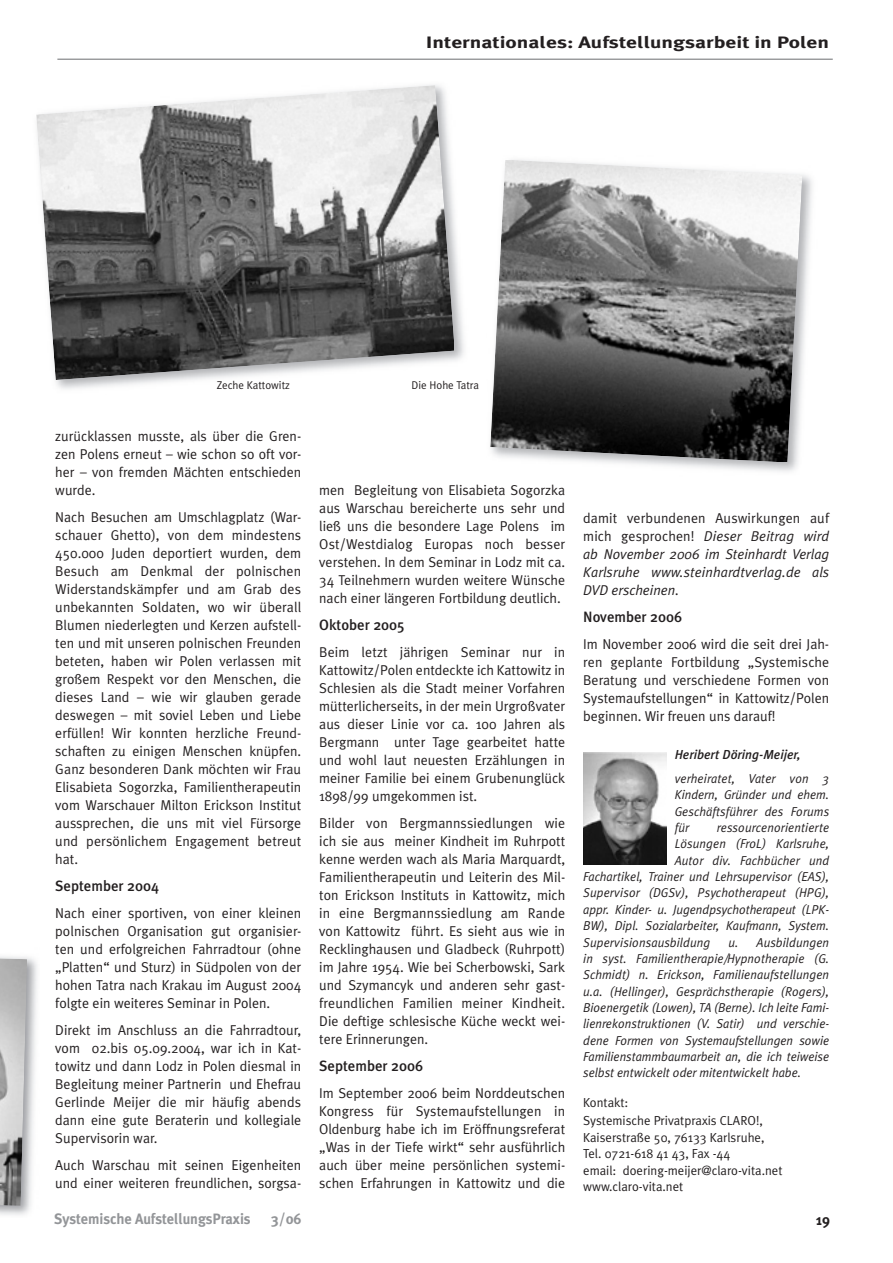
<style>
.page{position:relative;width:893px;height:1263px;background:#fff}
.page>*{position:absolute;margin:0;border:0;box-sizing:border-box;transform-origin:0 0}
.t1{font:700 16.5px "Meta Plus";color:#231f20;scale:1.3 1}
.t2{font:500 15px "Meta Plus";color:#231f20}
.t3{font:700 15px "Meta Plus";letter-spacing:-.005em;color:#939598;scale:.96 1}
.t4{font:700 15px "Meta Plus";color:#231f20;scale:.96 1}
.t5{font:14.25px/18px "Meta Plus Normal";color:#231f20;text-align:justify}
.t6{font:italic 14.25px/18px "Meta Plus Normal";letter-spacing:.01em;color:#231f20;text-align:justify}
.t7{font:13.05px/16.5px "Meta Plus Normal";color:#231f20}
.t8{font:italic 500 13.05px "Meta Plus";color:#231f20}
.t9{font:italic 12.9px/16.4px "Meta Plus Normal";color:#231f20;text-align:justify;scale:.95 1}
.t10{font:11.25px "Meta Plus Normal";color:#231f20}
.s1{font-style:normal}
</style>
<div class="page">
<hr style="left:57px;top:59px;width:776px;height:1px;background:#6c6d70">
<img style="left:0;top:957px;width:37px;height:258px">
<img style="left:0;top:956px;width:27px;height:250px">
<img style="left:55px;top:218px;width:409px;height:171px">
<img style="left:36px;top:85px;width:418px;height:294px">
<img style="left:586px;top:174px;width:226px;height:298px">
<img style="left:490px;top:160px;width:312px;height:301px">
<img style="left:583px;top:752px;width:83px;height:113px">
<p class="t1" style="left:426px;top:33px;width:312px">Internationales: Aufstellungsarbeit in Polen</p>
<p class="t10" style="left:217px;top:378px;width:75px">Zeche Kattowitz</p>
<p class="t10" style="left:411px;top:378px;width:69px">Die Hohe Tatra</p>
<p class="t5" style="left:55px;top:427px;width:247px">zurücklassen musste, als über die Gren&shy;zen Polens erneut – wie schon so oft vor&shy;her – von fremden Mächten entschieden wurde.</p>
<p class="t5" style="left:55px;top:508px;width:248px">Nach Besuchen am Umschlagplatz (War&shy;schauer Ghetto), von dem mindestens 450.000 Juden deportiert wurden, dem Besuch am Denkmal der polnischen Widerstandskämpfer und am Grab des unbekannten Soldaten, wo wir überall Blumen niederlegten und Kerzen aufstell&shy;ten und mit unseren polnischen Freunden beteten, haben wir Polen verlassen mit großem Respekt vor den Menschen, die dieses Land – wie wir glauben gerade deswegen – mit soviel Leben und Liebe erfüllen! Wir konnten herzliche Freund&shy;schaften zu einigen Menschen knüpfen.<br>Ganz besonderen Dank möchten wir Frau Elisabieta Sogorzka, Familientherapeutin vom Warschauer Milton Erickson Institut aussprechen, die uns mit viel Fürsorge und persönlichem Engagement betreut hat.</p>
<p class="t2" style="left:55px;top:877px;width:105px">September 2004</p>
<p class="t5" style="left:55px;top:904px;width:248px">Nach einer sportiven, von einer kleinen polnischen Organisation gut organisier&shy;ten und erfolgreichen Fahrradtour (ohne „Platten“ und Sturz) in Südpolen von der hohen Tatra nach Krakau im August 2004 folgte ein weiteres Seminar in Polen.</p>
<p class="t5" style="left:55px;top:1021px;width:247px">Direkt im Anschluss an die Fahrradtour, vom 02.bis 05.09.2004, war ich in Kat&shy;towitz und dann Lodz in Polen diesmal in Begleitung meiner Partnerin und Ehefrau Gerlinde Meijer die mir häufig abends dann eine gute Beraterin und kollegiale Supervisorin war.</p>
<p class="t5" style="left:55px;top:1156px;width:248px">Auch Warschau mit seinen Eigenheiten und einer weiteren freundlichen, sorgsa-</p>
<p class="t5" style="left:319px;top:480px;width:247px">men Begleitung von Elisabieta Sogorzka aus Warschau bereicherte uns sehr und ließ uns die besondere Lage Polens im Ost/Westdialog Europas noch besser verstehen. In dem Seminar in Lodz mit ca.<br>34 Teilnehmern wurden weitere Wünsche nach einer längeren Fortbildung deutlich.</p>
<p class="t2" style="left:319px;top:616px;width:87px">Oktober 2005</p>
<p class="t5" style="left:319px;top:642px;width:247px">Beim letzt jährigen Seminar nur in Kattowitz/Polen entdeckte ich Kattowitz in Schlesien als die Stadt meiner Vorfahren mütterlicherseits, in der mein Urgroßvater aus dieser Linie vor ca. 100 Jahren als Bergmann unter Tage gearbeitet hatte und wohl laut neuesten Erzählungen in meiner Familie bei einem Grubenunglück 1898/99 umgekommen ist.</p>
<p class="t5" style="left:319px;top:813px;width:247px">Bilder von Bergmannssiedlungen wie ich sie aus meiner Kindheit im Ruhrpott kenne werden wach als Maria Marquardt, Familientherapeutin und Leiterin des Mil&shy;ton Erickson Instituts in Kattowitz, mich in eine Bergmannssiedlung am Rande von Kattowitz führt. Es sieht aus wie in Recklinghausen und Gladbeck (Ruhrpott) im Jahre 1954. Wie bei Scherbowski, Sark und Szymancyk und anderen sehr gast&shy;freundlichen Familien meiner Kindheit.<br>Die deftige schlesische Küche weckt wei&shy;tere Erinnerungen.</p>
<p class="t2" style="left:319px;top:1057px;width:105px">September 2006</p>
<p class="t5" style="left:319px;top:1083px;width:247px">Im September 2006 beim Norddeutschen Kongress für Systemaufstellungen in Oldenburg habe ich im Eröffnungsreferat „Was in der Tiefe wirkt“ sehr ausführlich auch über meine persönlichen systemi&shy;schen Erfahrungen in Kattowitz und die</p>
<p class="t6" style="left:583px;top:509px;width:247px"><span class="s1">damit verbundenen Auswirkungen auf mich gesprochen!</span> Dieser Beitrag wird ab November 2006 im Steinhardt Verlag Karlsruhe www.steinhardtverlag.de als DVD erscheinen.</p>
<p class="t2" style="left:583px;top:608px;width:100px">November 2006</p>
<p class="t5" style="left:583px;top:635px;width:248px">Im November 2006 wird die seit drei Jah&shy;ren geplante Fortbildung „Systemische Beratung und verschiedene Formen von Systemaufstellungen“ in Kattowitz/Polen beginnen. Wir freuen uns darauf!</p>
<p class="t8" style="left:675px;top:746px;width:127px">Heribert Döring-Meijer,</p>
<p class="t9" style="left:675px;top:770px;width:164px">verheiratet, Vater von 3<br>Kindern, Gründer und ehem.<br>Geschäftsführer des Forums für</p>
<p class="t9" style="left:717px;top:819px;width:120px">ressourcenorientierte</p>
<p class="t9" style="left:675px;top:835px;width:164px">Lösungen (FroL) Karlsruhe,</p>
<p class="t9" style="left:675px;top:852px;width:164px">Autor div. Fachbücher und</p>
<p class="t9" style="left:583px;top:868px;width:260px">Fachartikel, Trainer und Lehrsupervisor (EAS),</p>
<p class="t9" style="left:583px;top:885px;width:260px">Supervisor (DGSv), Psychotherapeut (HPG),</p>
<p class="t9" style="left:583px;top:901px;width:260px">appr. Kinder- u. Jugendpsychotherapeut (LPK-</p>
<p class="t9" style="left:583px;top:917px;width:260px">BW), Dipl. Sozialarbeiter, Kaufmann, System.</p>
<p class="t9" style="left:583px;top:934px;width:135px">Supervisionsausbildung</p>
<p class="t9" style="left:583px;top:934px;width:260px;text-indent:145px">u. Ausbildungen in syst. Familientherapie/Hypnotherapie (G.<br>Schmidt) n. Erickson, Familienaufstellungen u.a. (Hellinger), Gesprächstherapie (Rogers), Bioenergetik (Lowen), TA (Berne). Ich leite Fami&shy;lienrekonstruktionen (V. Satir) und verschie&shy;dene Formen von Systemaufstellungen sowie Familienstammbaumarbeit an, die ich teiweise selbst entwickelt oder mitentwickelt habe.</p>
<p class="t7" style="left:583px;top:1094px;width:181px;line-height:18px">Kontakt:<br>Systemische Privatpraxis CLARO!,</p>
<p class="t7" style="left:583px;top:1129px;width:201px">Kaiserstraße 50, 76133 Karlsruhe,<br>Tel. 0721-618 41 43, Fax -44<br>email: doering-meijer@claro-vita.net www.claro-vita.net</p>
<p class="t3" style="left:54px;top:1210px;width:206px">Systemische AufstellungsPraxis</p>
<p class="t3" style="left:272px;top:1210px;width:33px">3/06</p>
<p class="t4" style="left:816px;top:1211px;width:16px">19</p>
</div>
